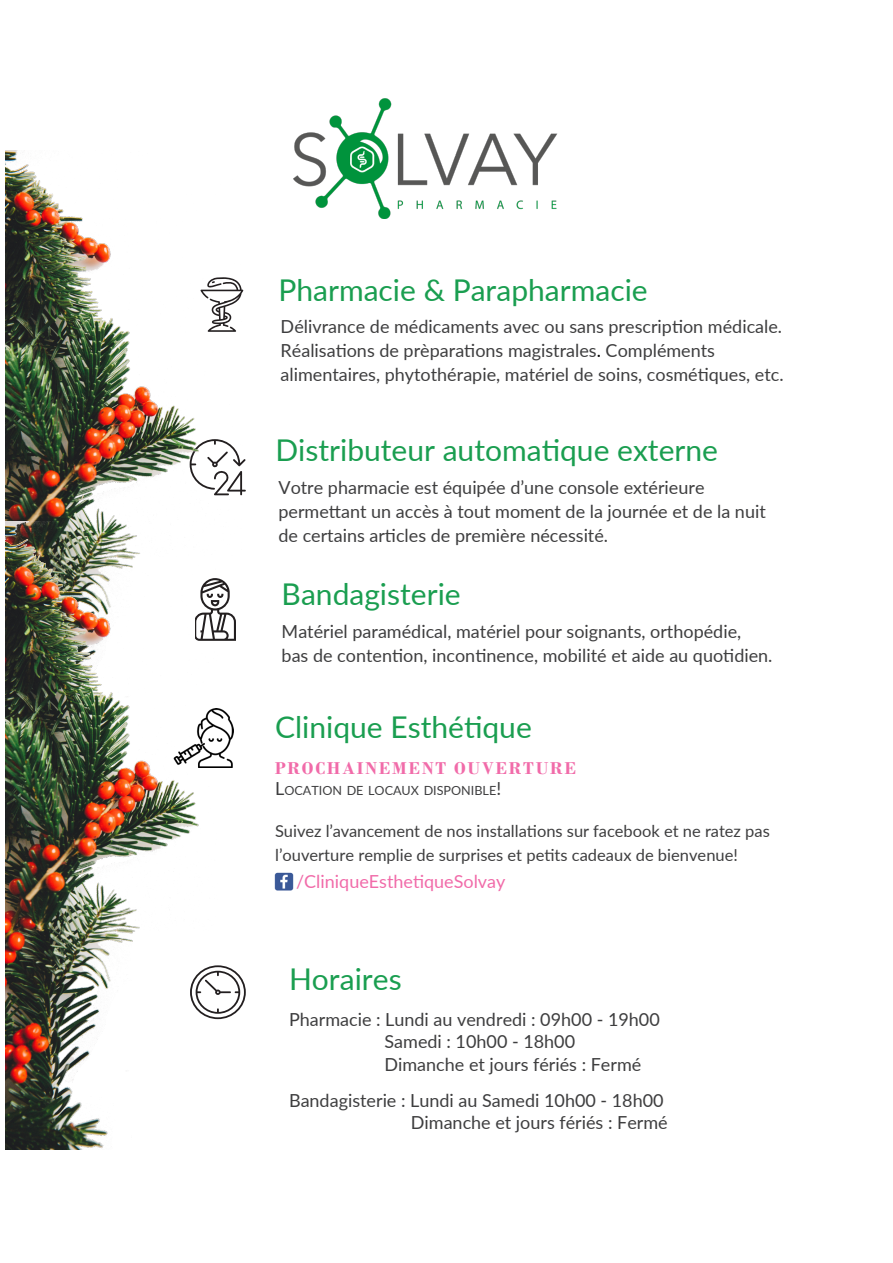
<style>
.page{position:relative;width:893px;height:1263px;background:#fff}
.page>*{position:absolute;margin:0;border:0;box-sizing:border-box;transform-origin:0 0}
.Normal_left{font:30px "Lato";color:#1a9e50}
.Normal_left-2{font:18px/24px "Lato";color:#3e3e3f}
.Dropcap{font:18px "Lato";color:#f16ba9}
.Normal_left-3{font:700 18px "Bodoni";letter-spacing:.1em;color:#f16ba9}
.t1{font:16.5px "Lato";color:#3e3e3f}
.Normal_left-4{font:12.6px "Lato";color:#3e3e3f}
.s1{color:#000}
.s2{font-size:18px}
</style>
<div class="page">
<svg style="left:242px;top:459px;width:4px;height:35px"></svg>
<svg style="left:218px;top:965px;width:28px;height:54px"></svg>
<img style="left:294px;top:98px;width:264px;height:121px">
<img style="left:5px;top:151px;width:237px;height:617px">
<img style="left:5px;top:521px;width:213px;height:629px">
<img style="left:274px;top:872px;width:20px;height:19px">
<p class="Normal_left" style="left:278px;top:269px;width:371px">Pharmacie &amp; Parapharmacie</p>
<p class="Normal_left-2" style="left:281px;top:314px;width:505px">Délivrance de médicaments avec ou sans prescription médicale.<br>Réalisations de prèparations magistrales<span class="s1">.</span> Compléments alimentaires, phytothérapie, matériel de soins, cosmétiques, etc.</p>
<p class="Normal_left" style="left:275px;top:429px;width:444px">Distributeur automatique externe</p>
<p class="Normal_left-2" style="left:278px;top:475px;width:489px">Votre pharmacie est équipée d’une console extérieure permettant un accès à tout moment de la journée et de la nuit de certains articles de première nécessité.</p>
<p class="Normal_left" style="left:282px;top:573px;width:181px">Bandagisterie</p>
<p class="Normal_left-2" style="left:282px;top:619px;width:461px">Matériel paramédical, matériel pour soignants, orthopédie,</p>
<p class="Normal_left-2" style="left:282px;top:643px;width:492px">bas de contention, incontinence, mobilité et aide au quotidien.</p>
<p class="Normal_left" style="left:275px;top:705px;width:258px">Clinique Esthétique</p>
<p class="Normal_left-3" style="left:275px;top:757px;width:302px">PROCHAINEMENT OUVERTURE</p>
<p class="Normal_left-4" style="left:275px;top:781px;width:228px"><span class="s2">L</span>OCATION DE LOCAUX DISPONIBLE<span class="s2">!</span></p>
<p class="t1" style="left:275px;top:819px;width:496px">Suivez l’avancement de nos installations sur facebook et ne ratez pas</p>
<p class="t1" style="left:275px;top:843px;width:464px">l’ouverture remplie de surprises et petits cadeaux de bienvenue!</p>
<p class="Dropcap" style="left:296px;top:869px;width:211px">/CliniqueEsthetiqueSolvay</p>
<p class="Normal_left" style="left:289px;top:957px;width:114px">Horaires</p>
<p class="Normal_left-2" style="left:289px;top:1006px;width:372px">Pharmacie : Lundi au vendredi : 09h00 - 19h00</p>
<p class="Normal_left-2" style="left:384px;top:1029px;width:192px">Samedi : 10h00 - 18h00</p>
<p class="Normal_left-2" style="left:384px;top:1051px;width:258px">Dimanche et jours fériés : Fermé</p>
<p class="Normal_left-2" style="left:289px;top:1087px;width:376px">Bandagisterie : Lundi au Samedi 10h00 - 18h00</p>
<p class="Normal_left-2" style="left:411px;top:1110px;width:258px">Dimanche et jours fériés : Fermé</p>
</div>
